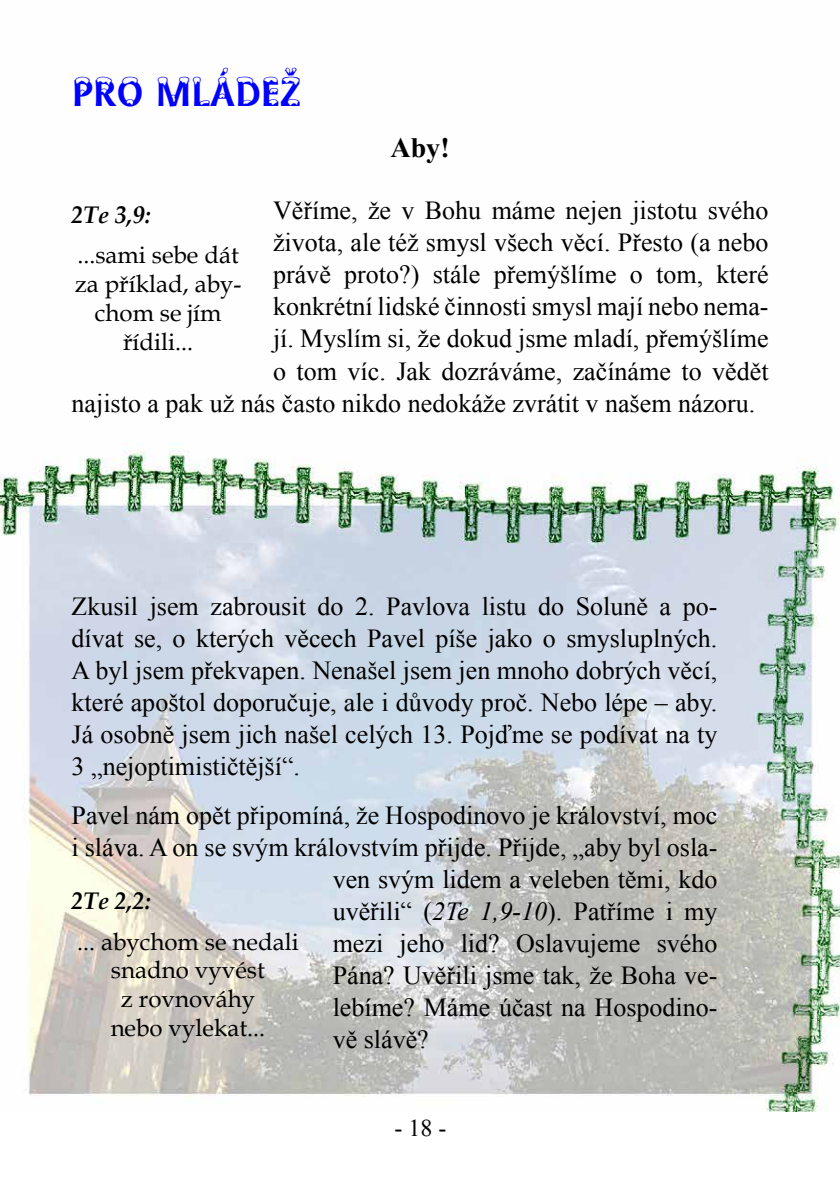
<style>
.page{position:relative;width:840px;height:1191px;background:#fff}
.page>*{position:absolute;margin:0;border:0;box-sizing:border-box;transform-origin:0 0}
.t1{font:36px "Snowdrift";color:#00f}
.t2{font:700 28px "Times New Roman";color:#000}
.t3{font:26px/32px "Times New Roman";color:#000;text-align:justify}
.t4{font:24px/28.8px "Book Antiqua";color:#000;text-align:center}
.t5{font:italic 700 24px "Book Antiqua";color:#000}
.t6{font:24px "Times New Roman";color:#000}
.s1{font-style:italic}
</style>
<div class="page">
<img style="left:1px;top:451px;width:838px;height:660px">
<h1 class="t1" style="left:72px;top:66px;width:230px">PRO MLÁDEŽ</h1>
<p class="t2" style="left:390px;top:128px;width:61px">Aby!</p>
<p class="t3" style="left:273px;top:194px;width:496px">Věříme, že v Bohu máme nejen jistotu svého</p>
<p class="t3" style="left:273px;top:226px;width:496px">života, ale též smysl všech věcí. Přesto (a nebo</p>
<p class="t3" style="left:273px;top:258px;width:496px">právě proto?) stále přemýšlíme o tom, které</p>
<p class="t3" style="left:273px;top:290px;width:496px">konkrétní lidské činnosti smysl mají nebo nema-</p>
<p class="t3" style="left:273px;top:322px;width:496px">jí. Myslím si, že dokud jsme mladí, přemýšlíme</p>
<p class="t3" style="left:273px;top:354px;width:496px">o tom víc. Jak dozráváme, začínáme to vědět</p>
<p class="t3" style="left:72px;top:386px;width:685px">najisto a pak už nás často nikdo nedokáže zvrátit v našem názoru.</p>
<p class="t5" style="left:72px;top:198px;width:81px">2Te 3,9:</p>
<p class="t4" style="left:75px;top:240px;width:168px">...sami sebe dát za příklad, aby&shy;chom se jím řídili...</p>
<p class="t3" style="left:72px;top:590px;width:647px">Zkusil jsem zabrousit do 2. Pavlova listu do Soluně a po&shy;dívat se, o kterých věcech Pavel píše jako o smysluplných.<br>A byl jsem překvapen. Nenašel jsem jen mnoho dobrých věcí, které apoštol doporučuje, ale i důvody proč. Nebo lépe – aby.<br>Já osobně jsem jich našel celých 13. Pojďme se podívat na ty 3 „nejoptimističtější“.</p>
<p class="t3" style="left:72px;top:799px;width:647px">Pavel nám opět připomíná, že Hospodinovo je království, moc</p>
<p class="t3" style="left:72px;top:831px;width:647px">i sláva. A on se svým královstvím přijde. Přijde, „aby byl osla-</p>
<p class="t3" style="left:332px;top:863px;width:386px">ven svým lidem a veleben těmi, kdo</p>
<p class="t3" style="left:332px;top:895px;width:386px">uvěřili“ (<span class="s1">2Te 1,9-10</span>). Patříme i my</p>
<p class="t3" style="left:332px;top:927px;width:386px">mezi jeho lid? Oslavujeme svého</p>
<p class="t3" style="left:332px;top:959px;width:386px">Pána? Uvěřili jsme tak, že Boha ve-</p>
<p class="t3" style="left:332px;top:991px;width:386px">lebíme? Máme účast na Hospodino-</p>
<p class="t3" style="left:332px;top:1023px;width:98px">vě slávě?</p>
<p class="t5" style="left:72px;top:884px;width:81px">2Te 2,2:</p>
<p class="t4" style="left:77px;top:926px;width:223px">... abychom se nedali snadno vyvést<br>z rovnováhy<br>nebo vylekat...</p>
<p class="t6" style="left:394px;top:1111px;width:53px">- 18 -</p>
</div>
